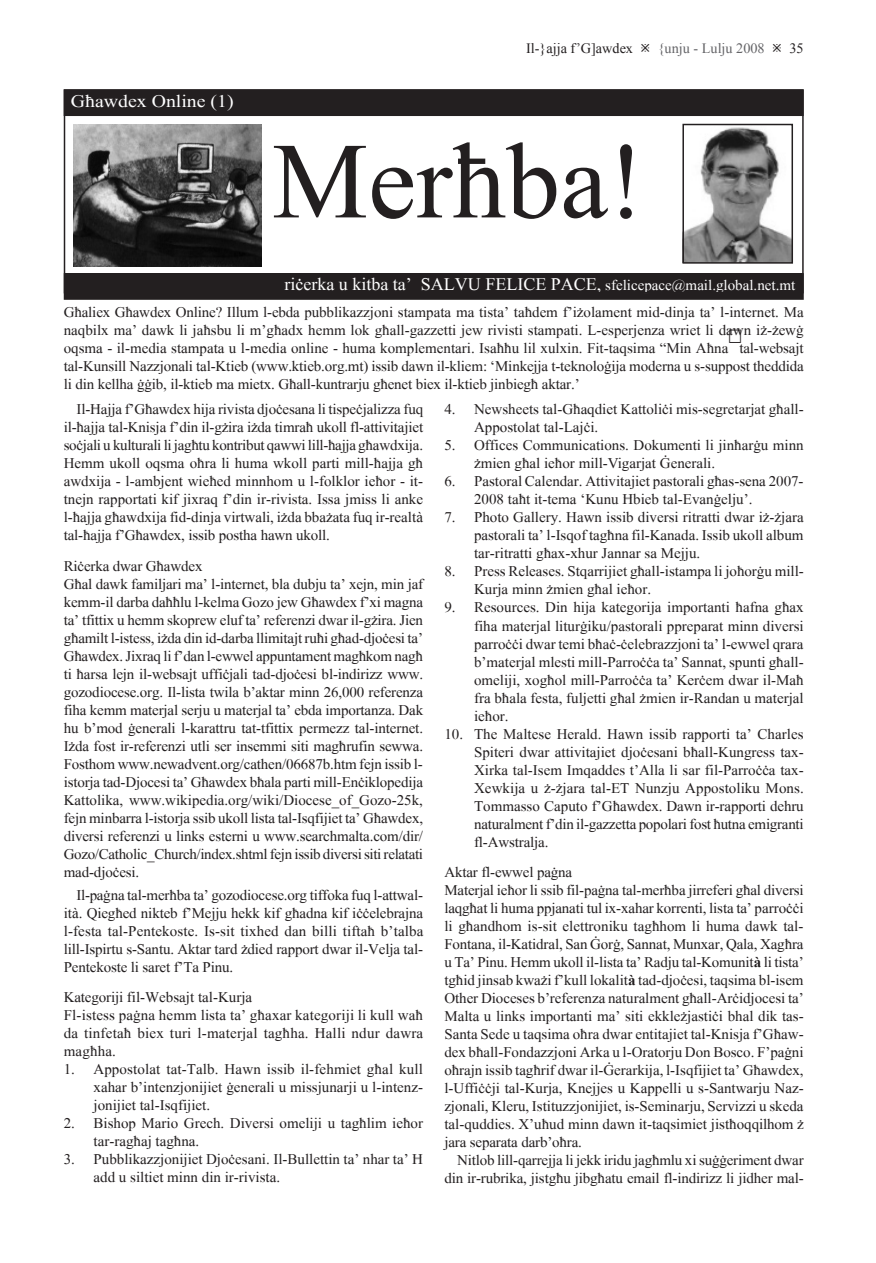
<style>
.page{position:relative;width:876px;height:1263px;background:#fff}
.page>*{position:absolute;margin:0;border:0;box-sizing:border-box;transform-origin:0 0}
.t1{font:108px "Maltime New Rom";color:#231f20}
.t2{font:18px "Maltime New Rom";color:#fff}
.t3{font:18px "Maltime New Rom";color:#fff;scale:1.1 1}
.t4{font:15px/18px "Maltime New Rom";color:#231f20;text-align:justify}
.t5{font:14.25px "Times New Roman";color:#231f20}
.t6{font:14.25px "Times New Roman";color:#636366}
.s1{font-size:15px}
.s2{font-family:"Times New Roman"}
.s3{font-family:"Times New Roman";font-weight:700}
</style>
<div class="page">
<img style="left:73px;top:125px;width:189px;height:141px">
<img style="left:685px;top:127px;width:105px;height:134px">
<div style="left:64px;top:90px;width:739px;height:25px;background:#231f20"></div>
<div style="left:64px;top:89px;width:740px;height:27px;border:2px solid #231f20"></div>
<div style="left:64px;top:274px;width:739px;height:25px;background:#231f20"></div>
<div style="left:64px;top:273px;width:740px;height:27px;border:2px solid #231f20"></div>
<div style="left:64px;top:89px;width:740px;height:204px;border:2px solid #231f20"></div>
<div style="left:682px;top:124px;width:111px;height:140px;border:2px solid #231f20"></div>
<p class="t3" style="left:71px;top:90px;width:149px">G]awdex Online (1)</p>
<p class="t5" style="left:526px;top:39px;width:108px">Il-}ajja f’G]awdex</p>
<p class="t6" style="left:658px;top:39px;width:108px">{unju - Lulju 2008</p>
<p class="t5" style="left:789px;top:39px;width:16px">35</p>
<p class="t1" style="left:272px;top:117px;width:373px">Mer]ba!</p>
<p class="t2" style="left:284px;top:273px;width:512px">ri`erka u kitba ta’ SALVU FELICE PACE, <span class="s1">sfelicepace@mail.global.net.mt</span></p>
<p class="t4" style="left:64px;top:302px;width:741px">G]aliex G]awdex Online? Illum l-ebda pubblikazzjoni stampata ma tista’ ta]dem f’i\olament mid-dinja ta’ l-internet. Ma naqbilx ma’ dawk li ja]sbu li m’g]adx hemm lok g]all-gazzetti jew rivisti stampati. L-esperjenza wriet li dawn i\-\ew[ oqsma - il-media stampata u l-media online - huma komplementari. Isa]]u lil xulxin. Fit-taqsima “Min A]na” tal-websajt tal-Kunsill Nazzjonali tal-Ktieb (www.ktieb.org.mt) issib dawn il-kliem: ‘Minkejja t-teknolo[ija moderna u s-suppost theddida li din kellha [[ib, il-ktieb ma mietx. G]all-kuntrarju g]enet biex il-ktieb jinbieg] aktar.’</p>
<p class="t4" style="left:64px;top:400px;width:361px;text-indent:13px">Il-}ajja f’G]awdex hija rivista djo`esana li tispe`jalizza fuq il-]ajja tal-Knisja f’din il-g\ira i\da timra] ukoll fl-attivitajiet so`jali u kulturali li jag]tu kontribut qawwi lill-]ajja g]awdxija.<br>Hemm ukoll oqsma o]ra li huma wkoll parti mill-]ajja g] awdxija - l-ambjent wie]ed minnhom u l-folklor ie]or - it&shy;tnejn rapportati kif jixraq f’din ir-rivista. Issa jmiss li anke l-]ajja g]awdxija fid-dinja virtwali, i\da bba\ata fuq ir-realt<span class="s2">à </span>tal-]ajja f’G]awdex, issib postha hawn ukoll.</p>
<p class="t4" style="left:64px;top:557px;width:140px">Ri`erka dwar G]awdex</p>
<p class="t4" style="left:64px;top:575px;width:361px">G]al dawk familjari ma’ l-internet, bla dubju ta’ xejn, min jaf kemm-il darba da]]lu l-kelma Gozo jew G]awdex f’xi magna ta’ tfittix u hemm skoprew eluf ta’ referenzi dwar il-g\ira. Jien g]amilt l-istess, i\da din id-darba llimitajt ru]i g]ad-djo`esi ta’ G]awdex. Jixraq li f’dan l-ewwel appuntament mag]kom nag] ti ]arsa lejn il-websajt uffi`jali tad-djo`esi bl-indirizz www. gozodiocese.org. Il-lista twila b’aktar minn 26,000 referenza fiha kemm materjal serju u materjal ta’ ebda importanza. Dak hu b’mod [enerali l-karattru tat-tfittix permezz tal-internet.<br>I\da fost ir-referenzi utli ser insemmi siti mag]rufin sewwa.<br>Fosthom www.newadvent.org/cathen/06687b.htm fejn issib l&shy;istorja tad-Djocesi ta’ G]awdex b]ala parti mill-En`iklopedija Kattolika, www.wikipedia.org/wiki/Diocese_of_Gozo-25k, fejn minbarra l-istorja ssib ukoll lista tal-Isqfijiet ta’ G]awdex, diversi referenzi u links esterni u www.searchmalta.com/dir/ Gozo/Catholic_Church/index.shtml fejn issib diversi siti relatati mad-djo`esi.</p>
<p class="t4" style="left:64px;top:885px;width:361px;text-indent:13px">Il-pa[na tal-mer]ba ta’ gozodiocese.org tiffoka fuq l-attwal&shy;it<span class="s2">à</span>. Qieg]ed nikteb f’Mejju hekk kif g]adna kif i``elebrajna l-festa tal-Pentekoste. Is-sit tixhed dan billi tifta] b’talba lill-Ispirtu s-Santu. Aktar tard \died rapport dwar il-Velja tal-Pentekoste li saret f’Ta Pinu.</p>
<p class="t4" style="left:64px;top:988px;width:190px">Kategoriji fil-Websajt tal-Kurja</p>
<p class="t4" style="left:64px;top:1006px;width:361px">Fl-istess pa[na hemm lista ta’ g]axar kategoriji li kull wa] da tinfeta] biex turi l-materjal tag]ha. }alli ndur dawra mag]ha.</p>
<p class="t4" style="left:94px;top:1060px;width:331px;text-indent:-30px">1. Appostolat tat-Talb. Hawn issib il-fehmiet g]al kull xahar b’intenzjonijiet [enerali u missjunarji u l-intenz&shy;jonijiet tal-Isqfijiet.</p>
<p class="t4" style="left:94px;top:1114px;width:331px;text-indent:-30px">2. Bishop Mario Grech. Diversi omeliji u tag]lim ie]or tar-rag]aj tag]na.</p>
<p class="t4" style="left:94px;top:1150px;width:331px;text-indent:-30px">3. Pubblikazzjonijiet Djo`esani. Il-Bullettin ta’ nhar ta’ } add u siltiet minn din ir-rivista.</p>
<p class="t4" style="left:474px;top:400px;width:331px;text-indent:-30px">4. Newsheets tal-G]aqdiet Kattoli`i mis-segretarjat g]all-<br>Appostolat tal-Laj`i.</p>
<p class="t4" style="left:474px;top:436px;width:331px;text-indent:-30px">5. Offices Communications. Dokumenti li jin]ar[u minn \mien g]al ie]or mill-Vigarjat {enerali.</p>
<p class="t4" style="left:474px;top:472px;width:331px;text-indent:-30px">6. Pastoral Calendar. Attivitajiet pastorali g]as-sena 2007-<br>2008 ta]t it-tema ‘Kunu }bieb tal-Evan[elju’.</p>
<p class="t4" style="left:474px;top:508px;width:331px;text-indent:-30px">7. Photo Gallery. Hawn issib diversi ritratti dwar i\-\jara pastorali ta’ l-Isqof tag]na fil-Kanada. Issib ukoll album tar-ritratti g]ax-xhur Jannar sa Mejju.</p>
<p class="t4" style="left:474px;top:562px;width:331px;text-indent:-30px">8. Press Releases. Stqarrijiet g]all-istampa li jo]or[u mill-<br>Kurja minn \mien g]al ie]or.</p>
<p class="t4" style="left:474px;top:598px;width:331px;text-indent:-30px">9. Resources. Din hija kategorija importanti ]afna g]ax fiha materjal litur[iku/pastorali ppreparat minn diversi parro``i dwar temi b]a`-`elebrazzjoni ta’ l-ewwel qrara b’materjal mlesti mill-Parro``a ta’ Sannat, spunti g]all&shy;omeliji, xog]ol mill-Parro``a ta’ Ker`em dwar il-Ma] fra b]ala festa, fuljetti g]al \mien ir-Randan u materjal ie]or.</p>
<p class="t4" style="left:474px;top:724px;width:331px;text-indent:-30px">10. The Maltese Herald. Hawn issib rapporti ta’ Charles Spiteri dwar attivitajiet djo`esani b]all-Kungress tax-Xirka tal-Isem Imqaddes t’Alla li sar fil-Parro``a tax-Xewkija u \-\jara tal-ET Nunzju Appostoliku Mons.<br>Tommasso Caputo f’G]awdex. Dawn ir-rapporti dehru naturalment f’din il-gazzetta popolari fost ]utna emigranti fl-Awstralja.</p>
<p class="t4" style="left:444px;top:863px;width:129px">Aktar fl-ewwel pa[na</p>
<p class="t4" style="left:444px;top:881px;width:361px">Materjal ie]or li ssib fil-pa[na tal-mer]ba jirreferi g]al diversi laqg]at li huma ppjanati tul ix-xahar korrenti, lista ta’ parro``i li g]andhom is-sit elettroniku tag]hom li huma dawk tal-Fontana, il-Katidral, San {or[, Sannat, Munxar, Qala, Xag]ra u Ta’ Pinu. Hemm ukoll il-lista ta’ Radju tal-Komunit<span class="s3">à</span> li tista’ tg]id jinsab kwa\i f’kull lokalit<span class="s3">à</span> tad-djo`esi, taqsima bl-isem Other Dioceses b’referenza naturalment g]all-Ar`idjocesi ta’ Malta u links importanti ma’ siti ekkle\jasti`i bhal dik tas-Santa Sede u taqsima o]ra dwar entitajiet tal-Knisja f’G]aw&shy;dex b]all-Fondazzjoni Arka u l-Oratorju Don Bosco. F’pa[ni o]rajn issib tag]rif dwar il-{erarkija, l-Isqfijiet ta’ G]awdex, l-Uffi``ji tal-Kurja, Knejjes u Kappelli u s-Santwarju Naz&shy;zjonali, Kleru, Istituzzjonijiet, is-Seminarju, Servizzi u skeda tal-quddies. X’u]ud minn dawn it-taqsimiet jist]oqqilhom \ jara separata darb’o]ra.</p>
<p class="t4" style="left:444px;top:1151px;width:361px;text-align:right">Nitlob lill-qarrejja li jekk iridu jag]mlu xi su[[eriment dwar din ir-rubrika, jistg]u jibg]atu email fl-indirizz li jidher mal-</p>
</div>
